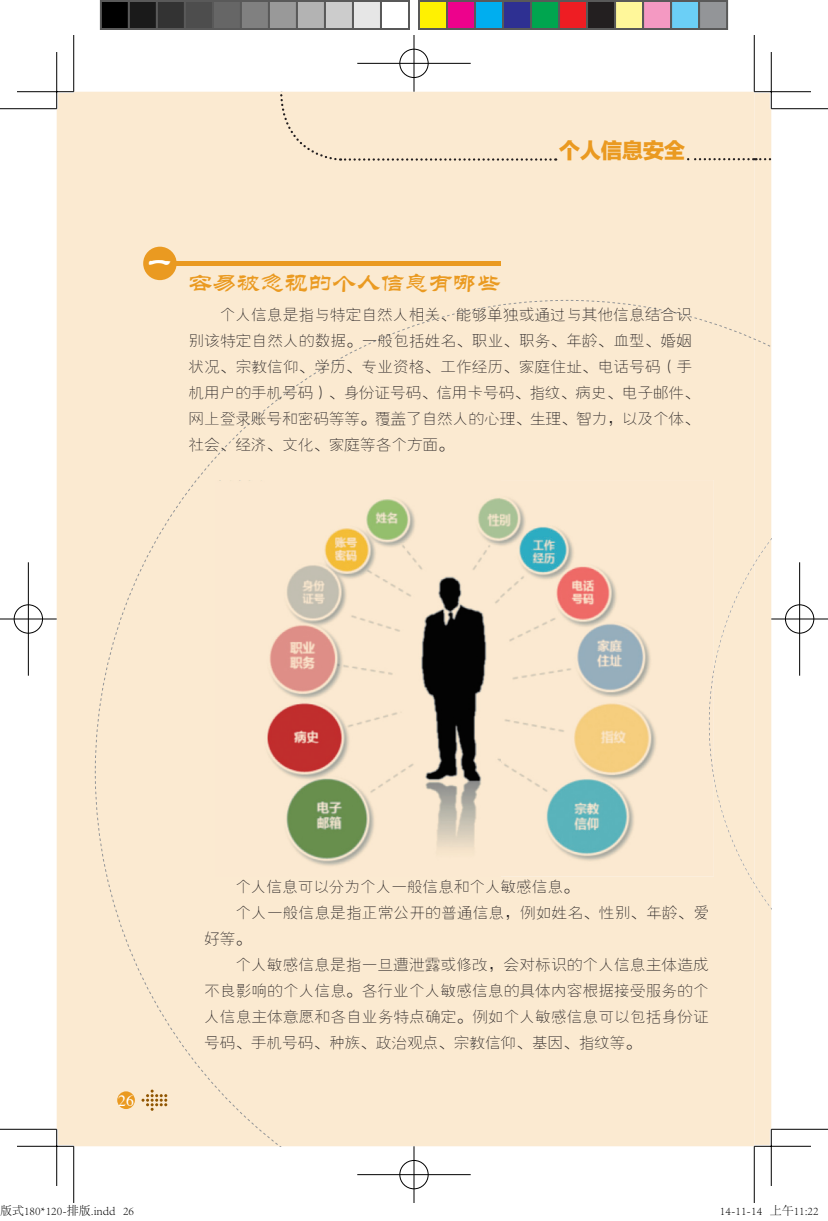
<style>
.page{position:relative;width:828px;height:1221px;background:#fff}
.page>*{position:absolute;margin:0;border:0;box-sizing:border-box;transform-origin:0 0}
.t1{font:24px "FZL2 JW GB1 0";color:#ea9a21}
.t2{font:24px "FZL2 JW GB1 0";color:#fff}
.t3{font:21.6px "FZLTTHK GBK1 0";letter-spacing:-.025em;color:#ea9a21}
.t4{font:15.6px/26px "FZYXJW GB1 0";letter-spacing:.01em;color:#231f20}
.t5{font:15.6px "Times";color:#fff}
.t6{font:300 12px "Adobe Song Std";color:#000}
</style>
<div class="page">
<div style="left:57px;top:92px;width:630px;height:1054px;background:#fbead1"></div>
<div style="left:279px;top:92px;width:277px;height:70px;background:#fbead1"></div>
<div style="left:95px;top:300px;width:592px;height:846px;background:#fbead1"></div>
<img style="left:215px;top:480px;width:472px;height:396px">
<div style="left:687px;top:92px;width:84px;height:1054px;background:#fbead1"></div>
<div style="left:143px;top:247px;width:34px;height:33px;background:#ea9a21;border-radius:50%"></div>
<div style="left:176px;top:261px;width:324px;height:5px;background:#ea9a21"></div>
<hr style="left:17px;top:90px;width:57px;height:3px;background:#fff">
<hr style="left:754px;top:90px;width:57px;height:3px;background:#fff">
<hr style="left:17px;top:1145px;width:57px;height:3px;background:#fff">
<hr style="left:754px;top:1145px;width:57px;height:3px;background:#fff">
<hr style="left:55px;top:52px;width:3px;height:57px;background:#fff">
<hr style="left:55px;top:1129px;width:3px;height:57px;background:#fff">
<hr style="left:770px;top:52px;width:2px;height:57px;background:#fff">
<hr style="left:770px;top:1129px;width:2px;height:57px;background:#fff">
<hr style="left:0;top:108px;width:57px;height:1px;background:#000">
<hr style="left:771px;top:108px;width:57px;height:1px;background:#000">
<hr style="left:0;top:1129px;width:57px;height:1px;background:#000">
<hr style="left:771px;top:1129px;width:57px;height:1px;background:#000">
<hr style="left:73px;top:35px;width:1px;height:57px;background:#000">
<hr style="left:73px;top:1146px;width:1px;height:57px;background:#000">
<hr style="left:754px;top:35px;width:1px;height:57px;background:#000">
<hr style="left:754px;top:1146px;width:1px;height:57px;background:#000">
<hr style="left:17px;top:91px;width:57px;height:1px;background:#000">
<hr style="left:754px;top:91px;width:57px;height:1px;background:#000">
<hr style="left:17px;top:1146px;width:57px;height:1px;background:#000">
<hr style="left:754px;top:1146px;width:57px;height:1px;background:#000">
<hr style="left:56px;top:52px;width:1px;height:57px;background:#000">
<hr style="left:56px;top:1129px;width:1px;height:57px;background:#000">
<hr style="left:771px;top:52px;width:1px;height:57px;background:#000">
<hr style="left:771px;top:1129px;width:1px;height:57px;background:#000">
<div style="left:398px;top:48px;width:31px;height:31px;border:3px solid #fff;border-radius:50%"></div>
<hr style="left:357px;top:62px;width:114px;height:3px;background:#fff">
<hr style="left:412px;top:35px;width:3px;height:57px;background:#fff">
<div style="left:399px;top:49px;width:29px;height:29px;border:1px solid #000;border-radius:50%"></div>
<hr style="left:357px;top:63px;width:114px;height:1px;background:#000">
<hr style="left:414px;top:35px;width:1px;height:57px;background:#000">
<div style="left:398px;top:1159px;width:31px;height:31px;border:3px solid #fff;border-radius:50%"></div>
<hr style="left:357px;top:1173px;width:114px;height:3px;background:#fff">
<hr style="left:412px;top:1146px;width:3px;height:57px;background:#fff">
<div style="left:399px;top:1160px;width:29px;height:29px;border:1px solid #000;border-radius:50%"></div>
<hr style="left:357px;top:1174px;width:114px;height:1px;background:#000">
<hr style="left:414px;top:1146px;width:1px;height:57px;background:#000">
<div style="left:13px;top:603px;width:31px;height:32px;border:3px solid #fff;border-radius:50%"></div>
<hr style="left:0;top:618px;width:57px;height:2px;background:#fff">
<hr style="left:27px;top:562px;width:3px;height:114px;background:#fff">
<div style="left:14px;top:604px;width:29px;height:29px;border:1px solid #000;border-radius:50%"></div>
<hr style="left:0;top:619px;width:57px;height:1px;background:#000">
<hr style="left:28px;top:562px;width:1px;height:114px;background:#000">
<div style="left:784px;top:603px;width:31px;height:32px;border:3px solid #fff;border-radius:50%"></div>
<hr style="left:771px;top:618px;width:57px;height:2px;background:#fff">
<hr style="left:798px;top:562px;width:3px;height:114px;background:#fff">
<div style="left:785px;top:604px;width:29px;height:29px;border:1px solid #000;border-radius:50%"></div>
<hr style="left:771px;top:619px;width:57px;height:1px;background:#000">
<hr style="left:799px;top:562px;width:1px;height:114px;background:#000">
<div style="left:101px;top:1px;width:28px;height:28px;background:#000"></div>
<div style="left:100px;top:0;width:30px;height:30px;border:2px solid #595959"></div>
<div style="left:129px;top:1px;width:28px;height:28px;background:#1a1a1a"></div>
<div style="left:128px;top:0;width:30px;height:30px;border:2px solid #595959"></div>
<div style="left:157px;top:1px;width:28px;height:28px;background:#333"></div>
<div style="left:156px;top:0;width:30px;height:30px;border:2px solid #595959"></div>
<div style="left:185px;top:1px;width:28px;height:28px;background:#4d4d4d"></div>
<div style="left:184px;top:0;width:30px;height:30px;border:2px solid #595959"></div>
<div style="left:213px;top:1px;width:28px;height:28px;background:#666"></div>
<div style="left:212px;top:0;width:30px;height:30px;border:2px solid #595959"></div>
<div style="left:241px;top:1px;width:28px;height:28px;background:#808080"></div>
<div style="left:240px;top:0;width:30px;height:30px;border:2px solid #595959"></div>
<div style="left:269px;top:1px;width:28px;height:28px;background:#999"></div>
<div style="left:268px;top:0;width:30px;height:30px;border:2px solid #595959"></div>
<div style="left:297px;top:1px;width:28px;height:28px;background:#b3b3b3"></div>
<div style="left:296px;top:0;width:30px;height:30px;border:2px solid #595959"></div>
<div style="left:325px;top:1px;width:28px;height:28px;background:#ccc"></div>
<div style="left:324px;top:0;width:30px;height:30px;border:2px solid #595959"></div>
<div style="left:353px;top:1px;width:28px;height:28px;background:#e6e6e6"></div>
<div style="left:352px;top:0;width:30px;height:30px;border:2px solid #595959"></div>
<div style="left:380px;top:0;width:30px;height:30px;border:2px solid #595959"></div>
<div style="left:419px;top:1px;width:28px;height:28px;background:#fff101"></div>
<div style="left:418px;top:0;width:30px;height:30px;border:2px solid #595959"></div>
<div style="left:447px;top:1px;width:28px;height:28px;background:#ed028c"></div>
<div style="left:446px;top:0;width:30px;height:30px;border:2px solid #595959"></div>
<div style="left:475px;top:1px;width:28px;height:28px;background:#00aeef"></div>
<div style="left:474px;top:0;width:30px;height:30px;border:2px solid #595959"></div>
<div style="left:503px;top:1px;width:28px;height:28px;background:#2e3092"></div>
<div style="left:502px;top:0;width:30px;height:30px;border:2px solid #595959"></div>
<div style="left:531px;top:1px;width:28px;height:28px;background:#00a54f"></div>
<div style="left:530px;top:0;width:30px;height:30px;border:2px solid #595959"></div>
<div style="left:559px;top:1px;width:28px;height:28px;background:#ee1d23"></div>
<div style="left:558px;top:0;width:30px;height:30px;border:2px solid #595959"></div>
<div style="left:587px;top:1px;width:28px;height:28px;background:#231f20"></div>
<div style="left:586px;top:0;width:30px;height:30px;border:2px solid #595959"></div>
<div style="left:615px;top:1px;width:28px;height:28px;background:#fff79a"></div>
<div style="left:614px;top:0;width:30px;height:30px;border:2px solid #595959"></div>
<div style="left:643px;top:1px;width:28px;height:28px;background:#f499c2"></div>
<div style="left:642px;top:0;width:30px;height:30px;border:2px solid #595959"></div>
<div style="left:671px;top:1px;width:28px;height:28px;background:#6bcff6"></div>
<div style="left:670px;top:0;width:30px;height:30px;border:2px solid #595959"></div>
<div style="left:699px;top:1px;width:28px;height:28px;background:#939598"></div>
<div style="left:698px;top:0;width:30px;height:30px;border:2px solid #595959"></div>
<svg style="left:56px;top:1180px;width:19px;height:23px"></svg>
<h2 class="t3" style="left:559px;top:139px;width:128px">个人信息安全</h2>
<h1 class="t2" style="left:147px;top:250px;width:25px">一</h1>
<h1 class="t1" style="left:189px;top:270px;width:313px">容易被忽视的个人信息有哪些</h1>
<p class="t4" style="left:188px;top:302px;width:513px;text-indent:31px">个人信息是指与特定自然人相关、能够单独或通过与其他信息结合识别该特定自然人的数据。一般包括姓名、职业、职务、年龄、血型、婚姻状况、宗教信仰、学历、专业资格、工作经历、家庭住址、电话号码（手机用户的手机号码）、身份证号码、信用卡号码、指纹、病史、电子邮件、网上登录账号和密码等等。覆盖了自然人的心理、生理、智力，以及个体、社会、经济、文化、家庭等各个方面。</p>
<p class="t5" style="left:118px;top:1086px;width:17px">26</p>
<p class="t4" style="left:235px;top:874px;width:345px">个人信息可以分为个人一般信息和个人敏感信息。</p>
<p class="t4" style="left:235px;top:900px;width:475px">个人一般信息是指正常公开的普通信息，例如姓名、性别、年龄、爱</p>
<p class="t4" style="left:204px;top:926px;width:48px">好等。</p>
<p class="t4" style="left:235px;top:952px;width:475px">个人敏感信息是指一旦遭泄露或修改，会对标识的个人信息主体造成</p>
<p class="t4" style="left:204px;top:978px;width:506px">不良影响的个人信息。各行业个人敏感信息的具体内容根据接受服务的个</p>
<p class="t4" style="left:204px;top:1004px;width:506px">人信息主体意愿和各自业务特点确定。例如个人敏感信息可以包括身份证</p>
<p class="t4" style="left:204px;top:1030px;width:438px">号码、手机号码、种族、政治观点、宗教信仰、基因、指纹等。</p>
<p class="t6" style="left:0;top:1204px;width:136px">版式180*120-排版.indd 26</p>
<p class="t6" style="left:720px;top:1204px;width:100px">14-11-14 上午11:22</p>
</div>
